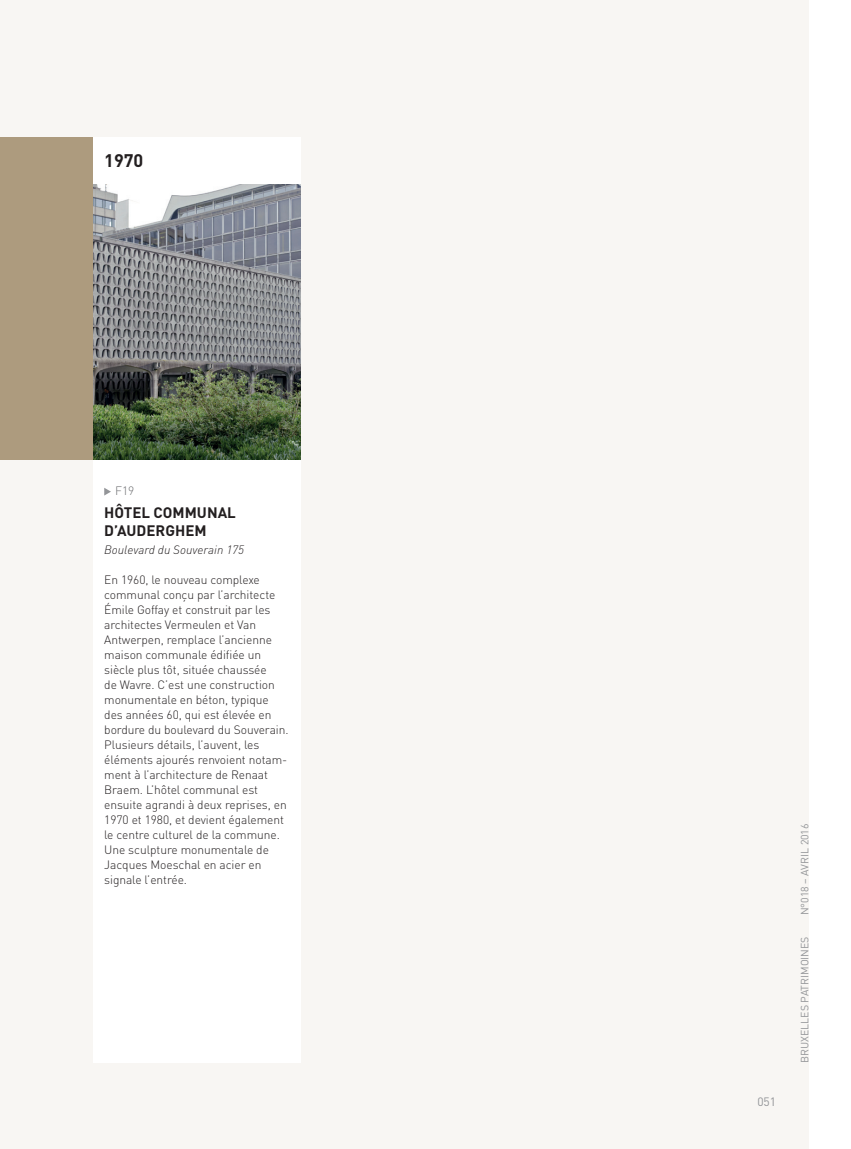
<style>
.page{position:relative;width:851px;height:1149px;background:#fff}
.page>*{position:absolute;margin:0;border:0;box-sizing:border-box;transform-origin:0 0}
.t1{font:700 18px "DIN";color:#231f20}
.t2{font:700 15px/18px "DIN";color:#231f20}
.t3{font:300 12px/15px "DIN";letter-spacing:-.005em;color:#231f20}
.t4{font:italic 300 12px "DINOT";color:#231f20}
.t5{font:300 12px "DIN";color:#6c6d70}
.t6{font:12px "DIN";color:#939598}
.t7{font:10.5px "DIN";color:#939598}
</style>
<div class="page">
<div style="left:0;top:0;width:808px;height:1148px;background:#f8f6f3"></div>
<div style="left:0;top:137px;width:300px;height:322px;background:#ad9b7e"></div>
<div style="left:94px;top:137px;width:206px;height:47px;background:#fff"></div>
<div style="left:94px;top:184px;width:206px;height:878px;background:#fff"></div>
<svg style="left:104px;top:488px;width:7px;height:7px"></svg>
<img style="left:94px;top:184px;width:206px;height:275px">
<h1 class="t1" style="left:104px;top:148px;width:41px">1970</h1>
<p class="t5" style="left:115px;top:483px;width:21px">F19</p>
<p class="t2" style="left:104px;top:502px;width:133px">HÔTEL COMMUNAL<br>D’AUDERGHEM</p>
<p class="t4" style="left:104px;top:542px;width:141px">Boulevard du Souverain 175</p>
<p class="t3" style="left:104px;top:571px;width:186px">En 1960, le nouveau complexe communal conçu par l’architecte<br>Émile Goffay et construit par les architectes Vermeulen et Van<br>Antwerpen, remplace l’ancienne maison communale édifiée un siècle plus tôt, située chaussée<br>de Wavre. C’est une construction monumentale en béton, typique des années 60, qui est élevée en bordure du boulevard du Souverain.<br>Plusieurs détails, l’auvent, les éléments ajourés renvoient notam&shy;ment à l’architecture de Renaat<br>Braem. L’hôtel communal est ensuite agrandi à deux reprises, en<br>1970 et 1980, et devient également le centre culturel de la commune.<br>Une sculpture monumentale de<br>Jacques Moeschal en acier en signale l’entrée.</p>
<p class="t6" style="left:757px;top:1094px;width:20px">051</p>
<p class="t7" style="left:798px;top:915px;width:93px;rotate:-90deg">N°018 – AVRIL 2016</p>
<p class="t7" style="left:798px;top:1062px;width:128px;rotate:-90deg">BRUXELLES PATRIMOINES</p>
</div>
